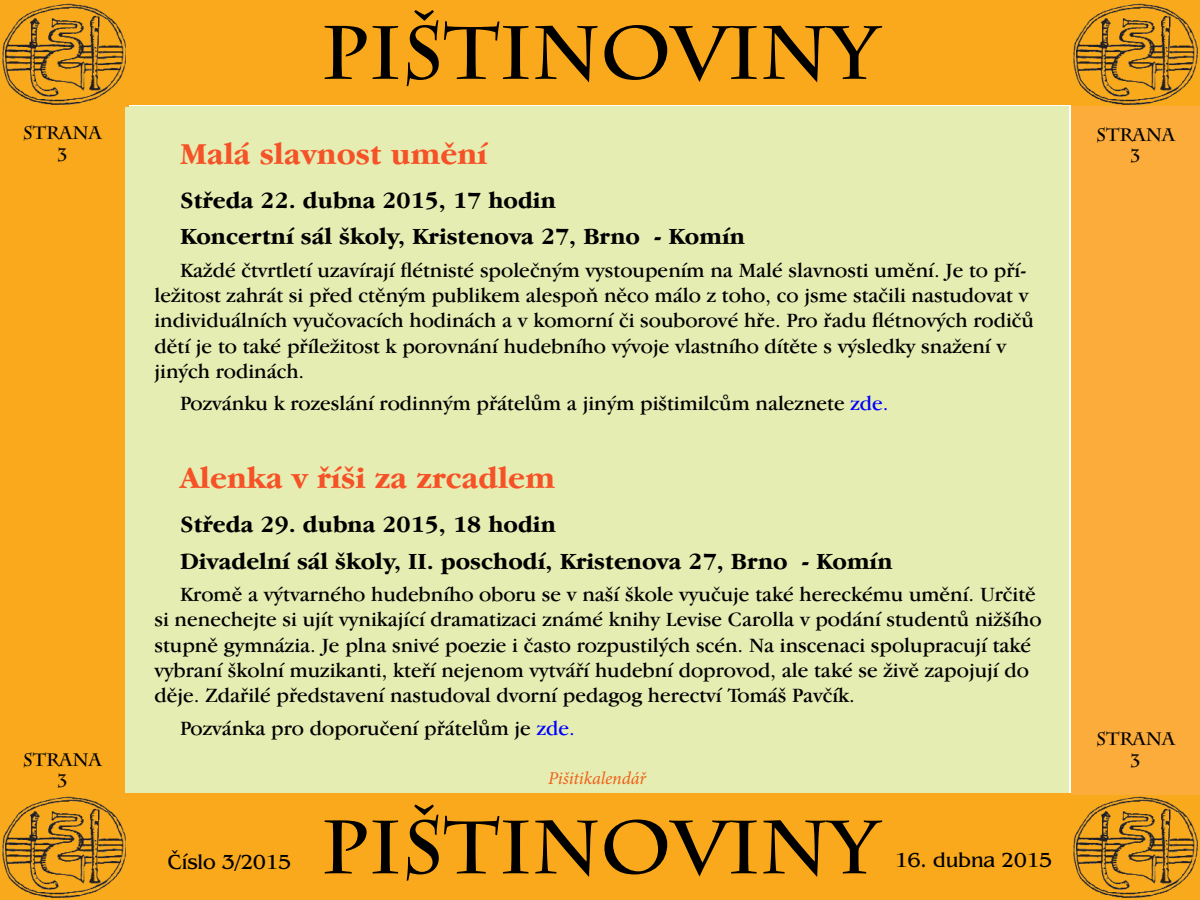
<style>
.page{position:relative;width:1200px;height:900px;background:#fff}
.page>*{position:absolute;margin:0;border:0;box-sizing:border-box;transform-origin:0 0}
.t1{font:700 75px "Charlemagne Std";color:#000}
.Nadpis_1{font:700 31.5px "Garamond IT Cby BTCE";color:#f65227}
.Nadpis_2{font:700 24px "Garamond IT Cby BTCE";color:#000}
.Základní_text{font:21px/25.2px "Garamond IT Cby BTCE";color:#000}
.t2{font:21px "Benguiat IT Cby BTCE";color:#000}
.t3{font:700 18px/21.6px "Charlemagne Std";color:#000;text-align:center}
.t4{font:italic 18px "Minion Pro";letter-spacing:-.005em;color:#f15f18}
.s1{color:#00f}
</style>
<div class="page">
<div style="left:124px;top:106px;width:946px;height:688px;background:#e5edb2"></div>
<img style="left:0;top:0;width:129px;height:106px">
<img style="left:1071px;top:0;width:129px;height:106px">
<img style="left:0;top:794px;width:126px;height:106px">
<img style="left:1072px;top:795px;width:128px;height:105px">
<div style="left:126px;top:0;width:946px;height:105px;background:#f9a91b"></div>
<div style="left:126px;top:794px;width:946px;height:106px;background:#f9a91b"></div>
<div style="left:0;top:105px;width:124px;height:689px;background:#f9a91b"></div>
<div style="left:1071px;top:106px;width:129px;height:689px;background:#fbac3b"></div>
<p class="t3" style="left:23px;top:122px;width:80px">STRANA<br>3</p>
<p class="t3" style="left:23px;top:749px;width:80px">STRANA<br>3</p>
<h1 class="t1" style="left:321px;top:9px;width:558px">PIŠTINOVINY</h1>
<p class="Nadpis_1" style="left:180px;top:135px;width:309px">Malá slavnost umění</p>
<p class="Nadpis_2" style="left:180px;top:185px;width:377px">Středa 22. dubna 2015, 17 hodin</p>
<p class="Nadpis_2" style="left:180px;top:222px;width:566px">Koncertní sál školy, Kristenova 27, Brno - Komín</p>
<p class="Základní_text" style="left:154px;top:257px;width:881px;text-indent:26px">Každé čtvrtletí uzavírají flétnisté společným vystoupením na Malé slavnosti umění. Je to pří&shy;ležitost zahrát si před ctěným publikem alespoň něco málo z toho, co jsme stačili nastudovat v individuálních vyučovacích hodinách a v komorní či souborové hře. Pro řadu flétnových rodičů dětí je to také příležitost k porovnání hudebního vývoje vlastního dítěte s výsledky snažení v jiných rodinách.</p>
<p class="Základní_text" style="left:180px;top:391px;width:710px">Pozvánku k rozeslání rodinným přátelům a jiným pištimilcům naleznete <span class="s1">zde.</span></p>
<p class="Nadpis_1" style="left:180px;top:459px;width:376px">Alenka v říši za zrcadlem</p>
<p class="Nadpis_2" style="left:180px;top:510px;width:377px">Středa 29. dubna 2015, 18 hodin</p>
<p class="Nadpis_2" style="left:180px;top:546px;width:714px">Divadelní sál školy, II. poschodí, Kristenova 27, Brno - Komín</p>
<p class="Základní_text" style="left:154px;top:581px;width:889px;text-indent:26px">Kromě a výtvarného hudebního oboru se v naší škole vyučuje také hereckému umění. Určitě si nenechejte si ujít vynikající dramatizaci známé knihy Levise Carolla v podání studentů nižšího stupně gymnázia. Je plna snivé poezie i často rozpustilých scén. Na inscenaci spolupracují také vybraní školní muzikanti, kteří nejenom vytváří hudební doprovod, ale také se živě zapojují do děje. Zdařilé představení nastudoval dvorní pedagog herectví Tomáš Pavčík.</p>
<p class="Základní_text" style="left:180px;top:715px;width:396px">Pozvánka pro doporučení přátelům je <span class="s1">zde.</span></p>
<p class="t4" style="left:548px;top:766px;width:99px">Pišitikalendář</p>
<h1 class="t1" style="left:321px;top:804px;width:558px">PIŠTINOVINY</h1>
<p class="t2" style="left:168px;top:848px;width:125px">Číslo 3/2015</p>
<p class="t2" style="left:895px;top:847px;width:159px">16. dubna 2015</p>
<p class="t3" style="left:1096px;top:124px;width:80px">STRANA<br>3</p>
<p class="t3" style="left:1096px;top:729px;width:80px">STRANA<br>3</p>
</div>
